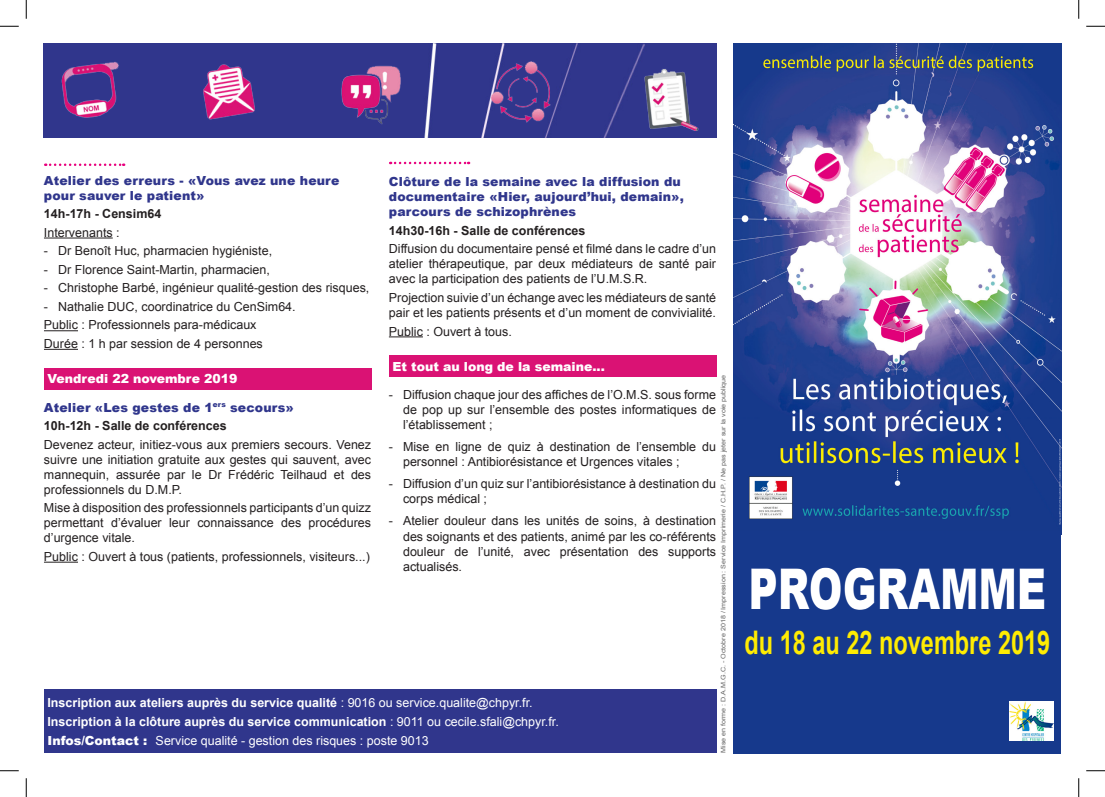
<style>
.page{position:relative;width:1105px;height:797px;background:#fff}
.page>*{position:absolute;margin:0;border:0;box-sizing:border-box;transform-origin:0 0}
.t1{font:900 56.25px "Arial";color:#fff;scale:.72 1}
.t2{font:700 32.5px "Arial";color:#ffec02;scale:.72 1}
.t3{font:12.5px/15px "Arial";color:#231f20;text-align:justify}
.t4{font:900 12.5px/15px "Arial";letter-spacing:.01em;color:#30368c}
.t5{font:700 12.5px "Arial";color:#fff}
.t6{font:700 12.5px "Arial";color:#231f20}
.t7{font:12.5px "Arial";color:#fff}
.t8{font:900 12.5px "Arial";color:#fff}
.t9{font:6.25px "Arial";color:#646464;scale:1.14 1}
.s1{font-weight:400}
.s2{font-weight:900}
</style>
<div class="page">
<div style="left:44px;top:689px;width:672px;height:64px;background:#30368c"></div>
<hr style="left:44px;top:237px;width:69px;height:1px;background:#231f20">
<hr style="left:44px;top:330px;width:34px;height:1px;background:#231f20">
<hr style="left:44px;top:349px;width:34px;height:1px;background:#231f20">
<hr style="left:44px;top:561px;width:34px;height:1px;background:#231f20">
<svg style="left:45px;top:163px;width:79px;height:3px"></svg>
<div style="left:44px;top:368px;width:327px;height:21px;background:#da1274"></div>
<hr style="left:389px;top:336px;width:34px;height:1px;background:#231f20">
<svg style="left:390px;top:162px;width:79px;height:2px"></svg>
<div style="left:389px;top:356px;width:327px;height:21px;background:#da1274"></div>
<div style="left:44px;top:44px;width:672px;height:93px;background:#30368c"></div>
<img style="left:55px;top:56px;width:70px;height:67px">
<img style="left:485px;top:56px;width:71px;height:69px">
<img style="left:195px;top:56px;width:70px;height:69px">
<img style="left:336px;top:62px;width:71px;height:66px">
<img style="left:634px;top:62px;width:71px;height:68px">
<img style="left:734px;top:44px;width:327px;height:487px">
<div style="left:734px;top:531px;width:327px;height:222px;background:#16398c"></div>
<img style="left:1010px;top:702px;width:44px;height:38px">
<div style="left:732px;top:547px;width:364px;height:81px;background:#fff;opacity:.75"></div>
<svg style="left:0;top:25px;width:19px;height:2px"></svg>
<svg style="left:1086px;top:25px;width:19px;height:2px"></svg>
<svg style="left:0;top:770px;width:19px;height:1px"></svg>
<svg style="left:1086px;top:770px;width:19px;height:1px"></svg>
<svg style="left:25px;top:0;width:2px;height:19px"></svg>
<svg style="left:25px;top:778px;width:2px;height:19px"></svg>
<svg style="left:1078px;top:0;width:1px;height:19px"></svg>
<svg style="left:1078px;top:778px;width:1px;height:19px"></svg>
<p class="t4" style="left:44px;top:172px;width:297px">Atelier des erreurs - «Vous avez une heure pour sauver le patient»</p>
<p class="t6" style="left:44px;top:205px;width:119px">14h-17h - Censim64</p>
<p class="t3" style="left:44px;top:225px;width:77px">Intervenants :</p>
<p class="t3" style="left:44px;top:243px;width:230px">- Dr Benoît Huc, pharmacien hygiéniste,</p>
<p class="t3" style="left:44px;top:262px;width:228px">- Dr Florence Saint-Martin, pharmacien,</p>
<p class="t3" style="left:44px;top:280px;width:327px">- Christophe Barbé, ingénieur qualité-gestion des risques,</p>
<p class="t3" style="left:44px;top:299px;width:253px">- Nathalie DUC, coordinatrice du CenSim64.</p>
<p class="t3" style="left:44px;top:318px;width:214px">Public : Professionnels para-médicaux</p>
<p class="t3" style="left:44px;top:336px;width:220px">Durée : 1 h par session de 4 personnes</p>
<p class="t8" style="left:48px;top:370px;width:192px">Vendredi 22 novembre 2019</p>
<p class="t4" style="left:44px;top:399px;width:251px">Atelier «Les gestes de 1<sup>ers</sup> secours»</p>
<p class="t6" style="left:44px;top:417px;width:184px">10h-12h - Salle de conférences</p>
<p class="t3" style="left:44px;top:437px;width:329px">Devenez acteur, initiez-vous aux premiers secours. Venez suivre une initiation gratuite aux gestes qui sauvent, avec mannequin, assurée par le Dr Frédéric Teilhaud et des professionnels du D.M.P.</p>
<p class="t3" style="left:44px;top:500px;width:329px">Mise à disposition des professionnels participants d’un quizz permettant d’évaluer leur connaissance des procédures d’urgence vitale.</p>
<p class="t3" style="left:44px;top:549px;width:327px">Public : Ouvert à tous (patients, professionnels, visiteurs...)</p>
<p class="t4" style="left:389px;top:174px;width:296px">Clôture de la semaine avec la diffusion du documentaire «Hier, aujourd’hui, demain», parcours de schizophrènes</p>
<p class="t6" style="left:389px;top:222px;width:198px">14h30-16h - Salle de conférences</p>
<p class="t3" style="left:389px;top:242px;width:329px">Diffusion du documentaire pensé et filmé dans le cadre d’un atelier thérapeutique, par deux médiateurs de santé pair avec la participation des patients de l’U.M.S.R.</p>
<p class="t3" style="left:389px;top:290px;width:329px">Projection suivie d’un échange avec les médiateurs de santé pair et les patients présents et d’un moment de convivialité.</p>
<p class="t3" style="left:389px;top:324px;width:124px">Public : Ouvert à tous.</p>
<p class="t8" style="left:392px;top:357px;width:214px">Et tout au long de la semaine...</p>
<p class="t3" style="left:403px;top:387px;width:314px;text-indent:-14px">- Diffusion chaque jour des affiches de l’O.M.S. sous forme de pop up sur l’ensemble des postes informatiques de l’établissement ;</p>
<p class="t3" style="left:403px;top:439px;width:314px;text-indent:-14px">- Mise en ligne de quiz à destination de l’ensemble du personnel : Antibiorésistance et Urgences vitales ;</p>
<p class="t3" style="left:403px;top:476px;width:314px;text-indent:-14px">- Diffusion d’un quiz sur l’antibiorésistance à destination du corps médical ;</p>
<p class="t3" style="left:403px;top:513px;width:314px;text-indent:-14px">- Atelier douleur dans les unités de soins, à destination des soignants et des patients, animé par les co-référents douleur de l’unité, avec présentation des supports actualisés.</p>
<p class="t9" style="left:719px;top:753px;width:333px;rotate:-90deg">Mise en forme : D.A.M.G.C. - Octobre 2018 / Impression : Service Imprimerie / C.H.P. / Ne pas jeter sur la voie publique</p>
<p class="t5" style="left:48px;top:694px;width:487px">Inscription aux ateliers auprès du service qualité <span class="s1">: 9016 ou service.qualite@chpyr.fr.</span></p>
<p class="t5" style="left:48px;top:713px;width:513px">Inscription à la clôture auprès du service communication <span class="s1">: 9011 ou cecile.sfali@chpyr.fr.</span></p>
<p class="t7" style="left:48px;top:732px;width:383px"><span class="s2">Infos/Contact :</span> Service qualité - gestion des risques : poste 9013</p>
<h1 class="t1" style="left:748px;top:548px;width:415px">PROGRAMME</h1>
<p class="t2" style="left:744px;top:620px;width:426px">du 18 au 22 novembre 2019</p>
</div>
